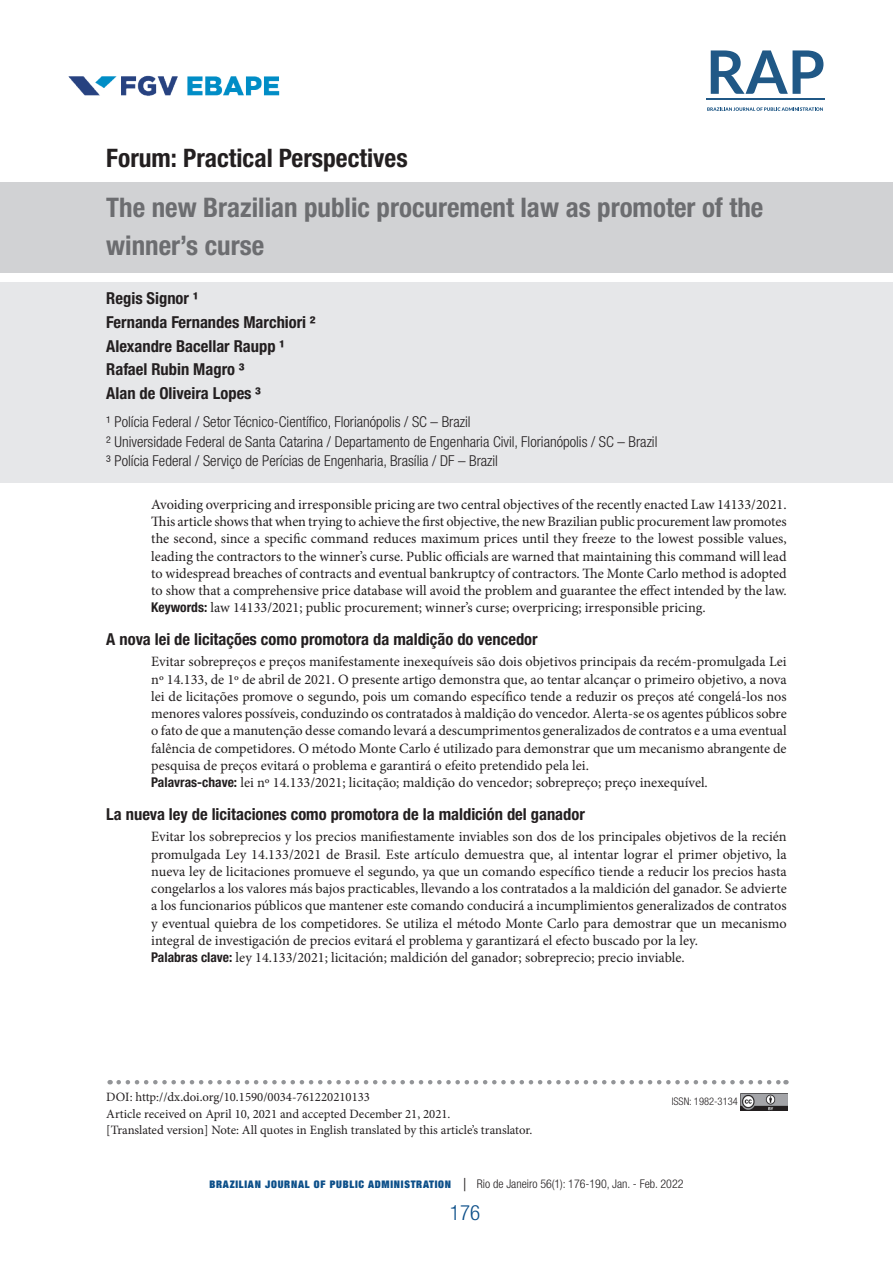
<style>
.page{position:relative;width:893px;height:1263px;background:#fff}
.page>*{position:absolute;margin:0;border:0;box-sizing:border-box;transform-origin:0 0}
.titulo{font:700 condensed 27px/37.5px "Helvetica Neue LT Std";color:#6c6d70}
.titulo-2{font:700 condensed 25.5px "Helvetica Neue LT Std";color:#231f20}
.t1{font:300 condensed 21px "Helvetica Neue LT Std";color:#0c4f89}
.SUB_ABERT{font:700 condensed 16.5px "Helvetica Neue LT Std";color:#231f20}
.autor_1{font:700 condensed 16.5px "Helvetica Neue LT Std";color:#231f20}
.autor_2{font:300 condensed 15px "Helvetica Neue LT Std";color:#231f20}
.ABERTURA{font:14.25px/17.2px "Minion Pro";color:#231f20;text-align:justify}
.nota_DOI{font:12.75px "Minion Pro";color:#231f20}
.t2{font:300 condensed 12px "Helvetica Neue LT Std";color:#231f20}
.autor_2-2{font:300 condensed 10.5px "Helvetica Neue LT Std";color:#231f20}
.s1{font-family:"Helvetica Neue LT Std";font-weight:700;font-stretch:condensed;font-size:13.5px}
.s2{font-family:"Helvetica Neue";font-weight:900;font-stretch:expanded;font-size:10.5px;color:#0c4f89}
.s3{font-size:18px}
</style>
<div class="page">
<img style="left:68px;top:75px;width:212px;height:21px">
<svg style="left:707px;top:107px;width:116px;height:4px"></svg>
<hr style="left:706px;top:98px;width:119px;height:2px;background:#205886">
<svg style="left:711px;top:50px;width:112px;height:44px"></svg>
<div style="left:0;top:182px;width:892px;height:90px;background:#d1d2d4"></div>
<div style="left:0;top:282px;width:892px;height:201px;background:#e6e7e9"></div>
<svg style="left:119px;top:1080px;width:667px;height:4px"></svg>
<img style="left:740px;top:1094px;width:47px;height:16px">
<p class="titulo-2" style="left:106px;top:143px;width:303px">Forum: Practical Perspectives</p>
<p class="titulo" style="left:106px;top:189px;width:659px">The new Brazilian public procurement law as promoter of the winner’s curse</p>
<p class="autor_1" style="left:106px;top:288px;width:93px">Regis Signor ¹</p>
<p class="autor_1" style="left:106px;top:312px;width:211px">Fernanda Fernandes Marchiori ²</p>
<p class="autor_1" style="left:106px;top:336px;width:180px">Alexandre Bacellar Raupp ¹</p>
<p class="autor_1" style="left:106px;top:359px;width:139px">Rafael Rubin Magro ³</p>
<p class="autor_1" style="left:106px;top:383px;width:156px">Alan de Oliveira Lopes ³</p>
<p class="autor_2" style="left:106px;top:413px;width:366px">¹ Polícia Federal / Setor Técnico-Científico, Florianópolis / SC – Brazil</p>
<p class="autor_2" style="left:106px;top:433px;width:553px">² Universidade Federal de Santa Catarina / Departamento de Engenharia Civil, Florianópolis / SC – Brazil</p>
<p class="autor_2" style="left:106px;top:452px;width:393px">³ Polícia Federal / Serviço de Perícias de Engenharia, Brasília / DF – Brazil</p>
<p class="ABERTURA" style="left:151px;top:496px;width:637px">Avoiding overpricing and irresponsible pricing are two central objectives of the recently enacted Law 14133/2021.<br>This article shows that when trying to achieve the first objective, the new Brazilian public procurement law promotes the second, since a specific command reduces maximum prices until they freeze to the lowest possible values, leading the contractors to the winner’s curse. Public officials are warned that maintaining this command will lead to widespread breaches of contracts and eventual bankruptcy of contractors. The Monte Carlo method is adopted to show that a comprehensive price database will avoid the problem and guarantee the effect intended by the law.</p>
<p class="ABERTURA" style="left:151px;top:599px;width:556px"><span class="s1">Keywords:</span> law 14133/2021; public procurement; winner’s curse; overpricing; irresponsible pricing.</p>
<p class="SUB_ABERT" style="left:106px;top:629px;width:433px">A nova lei de licitações como promotora da maldição do vencedor</p>
<p class="ABERTURA" style="left:151px;top:653px;width:637px">Evitar sobrepreços e preços manifestamente inexequíveis são dois objetivos principais da recém-promulgada Lei nº 14.133, de 1º de abril de 2021. O presente artigo demonstra que, ao tentar alcançar o primeiro objetivo, a nova lei de licitações promove o segundo, pois um comando específico tende a reduzir os preços até congelá-los nos menores valores possíveis, conduzindo os contratados à maldição do vencedor. Alerta-se os agentes públicos sobre o fato de que a manutenção desse comando levará a descumprimentos generalizados de contratos e a uma eventual falência de competidores. O método Monte Carlo é utilizado para demonstrar que um mecanismo abrangente de pesquisa de preços evitará o problema e garantirá o efeito pretendido pela lei.</p>
<p class="ABERTURA" style="left:151px;top:774px;width:558px"><span class="s1">Palavras-chave:</span> lei nº 14.133/2021; licitação; maldição do vencedor; sobrepreço; preço inexequível.</p>
<p class="SUB_ABERT" style="left:106px;top:804px;width:480px">La nueva ley de licitaciones como promotora de la maldición del ganador</p>
<p class="ABERTURA" style="left:151px;top:828px;width:637px">Evitar los sobreprecios y los precios manifiestamente inviables son dos de los principales objetivos de la recién promulgada Ley 14.133/2021 de Brasil. Este artículo demuestra que, al intentar lograr el primer objetivo, la nueva ley de licitaciones promueve el segundo, ya que un comando específico tiende a reducir los precios hasta congelarlos a los valores más bajos practicables, llevando a los contratados a la maldición del ganador. Se advierte a los funcionarios públicos que mantener este comando conducirá a incumplimientos generalizados de contratos y eventual quiebra de los competidores. Se utiliza el método Monte Carlo para demostrar que un mecanismo integral de investigación de precios evitará el problema y garantizará el efecto buscado por la ley.</p>
<p class="ABERTURA" style="left:151px;top:949px;width:535px"><span class="s1">Palabras clave:</span> ley 14.133/2021; licitación; maldición del ganador; sobreprecio; precio inviable.</p>
<p class="nota_DOI" style="left:106px;top:1089px;width:265px">DOI: http://dx.doi.org/10.1590/0034-761220210133</p>
<p class="nota_DOI" style="left:106px;top:1105px;width:346px">Article received on April 10, 2021 and accepted December 21, 2021.</p>
<p class="nota_DOI" style="left:106px;top:1122px;width:427px">[Translated version] Note: All quotes in English translated by this article’s translator.</p>
<p class="autor_2-2" style="left:672px;top:1095px;width:68px">ISSN: 1982-3134</p>
<p class="t2" style="left:209px;top:1176px;width:476px"><span class="s2">BRAZILIAN JOURNAL OF PUBLIC ADMINISTRATION</span> <span class="s3">|</span> Rio de Janeiro 56(1): 176-190, Jan. - Feb. 2022</p>
<h3 class="t1" style="left:450px;top:1200px;width:32px">176</h3>
</div>
